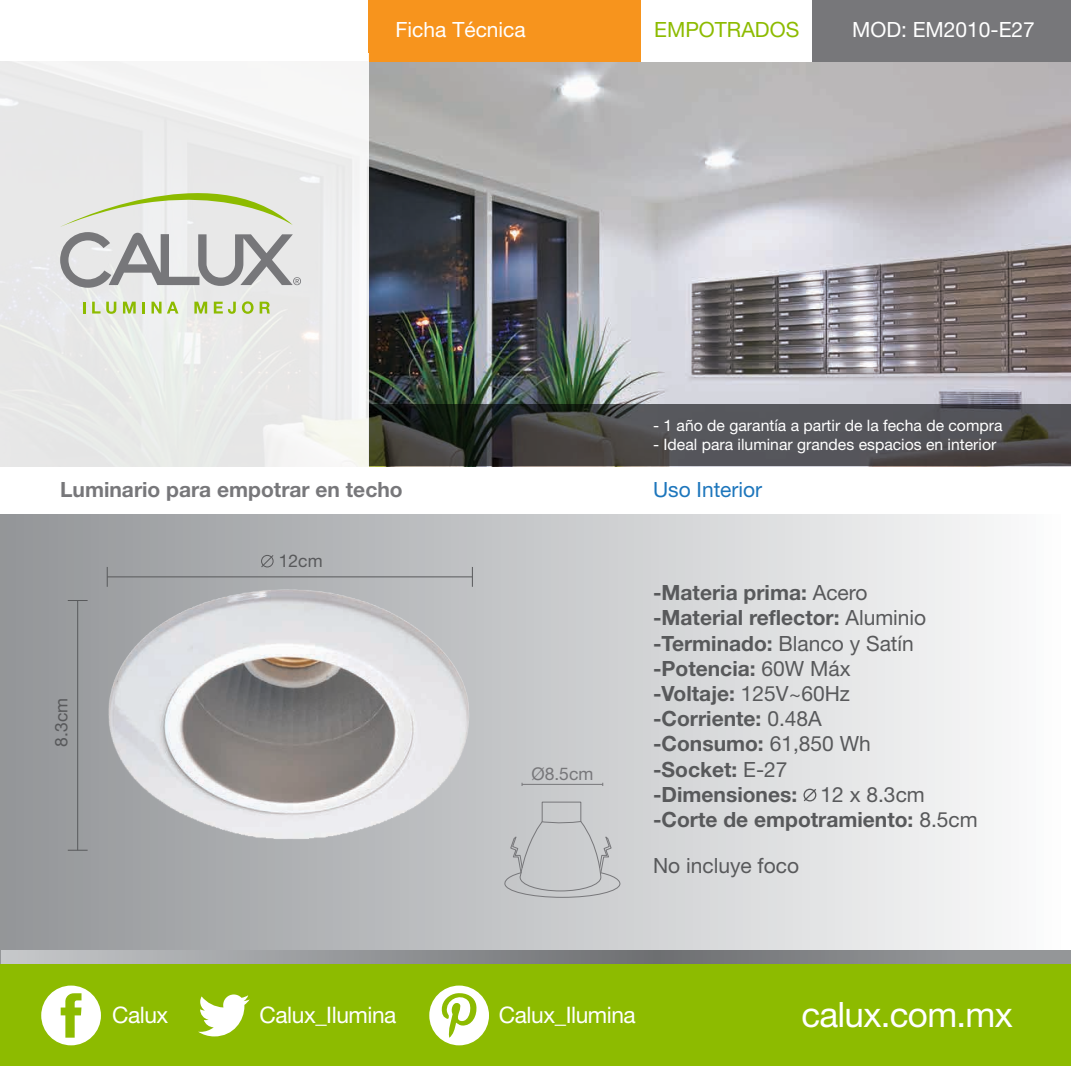
<style>
.page{position:relative;width:1071px;height:1066px;background:#fff}
.page>*{position:absolute;margin:0;border:0;box-sizing:border-box;transform-origin:0 0}
.t1{font:35px "Helvetica Neue";letter-spacing:-.02em;color:#fff}
.t2{font:22.75px "Helvetica Neue";letter-spacing:-.02em;color:#fff}
.t3{font:700 21px/25.2px "Helvetica Neue";color:#58595b}
.t4{font:700 21px "Helvetica Neue";color:#77777a}
.t5{font:21px "Helvetica Neue";color:#fff}
.t6{font:21px "Helvetica Neue";color:#58595b}
.t7{font:21px "Helvetica Neue";color:#1d76bc}
.t8{font:21px "Helvetica Neue";color:#8dbb00}
.t9{font:17.5px "Helvetica Neue";color:#58595b}
.t10{font:17.5px "Helvetica Neue";color:#77777a}
.t11{font:15.75px "Helvetica Neue";color:#fff}
.s1{font-weight:400}
</style>
<div class="page">
<img style="left:368px;top:61px;width:703px;height:343px">
<div style="left:1px;top:514px;width:1069px;height:450px;background:linear-gradient(to right,#929598,#fcfdfd)"></div>
<div style="left:368px;top:0;width:274px;height:61px;background:#f7941d"></div>
<div style="left:812px;top:0;width:259px;height:61px;background:#77777a"></div>
<svg style="left:1px;top:950px;width:1070px;height:14px;background:#919396"></svg>
<svg style="left:368px;top:404px;width:703px;height:62px;background:#474747"></svg>
<div style="left:0;top:54px;width:368px;height:417px;background:linear-gradient(to right,#e7e8e8,#f2f2f1)"></div>
<svg style="left:83px;top:301px;width:3px;height:12px"></svg>
<svg style="left:92px;top:301px;width:24px;height:13px"></svg>
<svg style="left:123px;top:301px;width:13px;height:12px"></svg>
<svg style="left:142px;top:301px;width:3px;height:12px"></svg>
<svg style="left:152px;top:301px;width:26px;height:12px"></svg>
<svg style="left:194px;top:301px;width:13px;height:12px"></svg>
<svg style="left:214px;top:301px;width:22px;height:13px"></svg>
<svg style="left:242px;top:301px;width:12px;height:13px"></svg>
<svg style="left:260px;top:301px;width:10px;height:12px"></svg>
<svg style="left:60px;top:152px;width:241px;height:136px;background:#d5d7d2"></svg>
<div style="left:0;top:964px;width:1071px;height:101px;background:#8dbb00"></div>
<svg style="left:41px;top:985px;width:60px;height:60px"></svg>
<svg style="left:198px;top:994px;width:52px;height:42px"></svg>
<svg style="left:429px;top:985px;width:60px;height:60px"></svg>
<svg style="left:472px;top:567px;width:1px;height:19px"></svg>
<hr style="left:77px;top:600px;width:1px;height:250px;background:#58595b">
<svg style="left:68px;top:600px;width:20px;height:1px"></svg>
<svg style="left:68px;top:849px;width:20px;height:1px"></svg>
<svg style="left:260px;top:554px;width:14px;height:14px"></svg>
<svg style="left:802px;top:787px;width:16px;height:15px"></svg>
<img style="left:104px;top:576px;width:368px;height:273px">
<hr style="left:522px;top:783px;width:81px;height:1px;background:#77777a">
<svg style="left:503px;top:801px;width:118px;height:97px;background:#c4c6c8"></svg>
<p class="t5" style="left:396px;top:17px;width:132px">Ficha Técnica</p>
<p class="t5" style="left:852px;top:17px;width:184px">MOD: EM2010-E27</p>
<p class="t8" style="left:654px;top:17px;width:147px">EMPOTRADOS</p>
<p class="t11" style="left:653px;top:416px;width:351px">- 1 año de garantía a partir de la fecha de compra</p>
<p class="t11" style="left:653px;top:435px;width:345px">- Ideal para iluminar grandes espacios en interior</p>
<p class="t4" style="left:60px;top:476px;width:344px">Luminario para empotrar en techo</p>
<p class="t7" style="left:653px;top:477px;width:111px">Uso Interior</p>
<p class="t9" style="left:51px;top:746px;width:50px;rotate:-90deg">8.3cm</p>
<p class="t9" style="left:279px;top:550px;width:45px">12cm</p>
<p class="t10" style="left:531px;top:762px;width:63px">Ø8.5cm</p>
<p class="t3" style="left:653px;top:579px;width:326px">-Materia prima: <span class="s1">Acero<br></span>-Material reflector: <span class="s1">Aluminio </span>-Terminado: <span class="s1">Blanco y Satín </span>-Potencia: <span class="s1">60W Máx<br></span>-Voltaje: <span class="s1">125V~60Hz<br></span>-Corriente: <span class="s1">0.48A<br></span>-Consumo: <span class="s1">61,850 Wh<br></span>-Socket: <span class="s1">E-27<br></span>-Dimensiones: <span class="s1">12 x 8.3cm </span>-Corte de empotramiento: <span class="s1">8.5cm</span></p>
<p class="t6" style="left:653px;top:853px;width:148px">No incluye foco</p>
<p class="t2" style="left:112px;top:1000px;width:58px">Calux</p>
<p class="t2" style="left:260px;top:1000px;width:138px">Calux_Ilumina</p>
<p class="t2" style="left:499px;top:1000px;width:138px">Calux_Ilumina</p>
<h1 class="t1" style="left:801px;top:993px;width:213px">calux.com.mx</h1>
</div>
